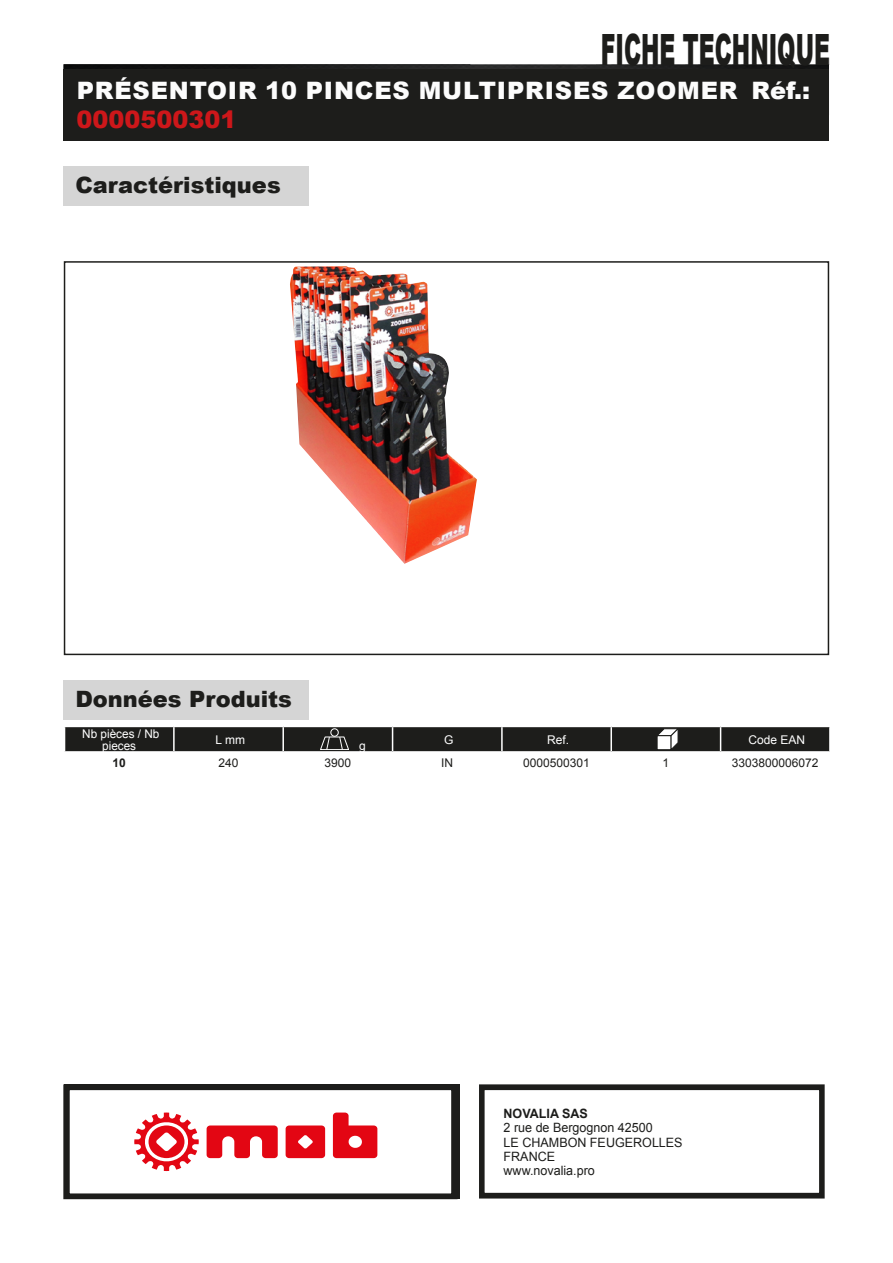
<style>
.page{position:relative;width:893px;height:1263px;background:#fff}
.page>*{position:absolute;margin:0;border:0;box-sizing:border-box;transform-origin:0 0}
.t1{font:900 43.2px "Arial";color:#1d1d1b;scale:.51 1}
.t2{font:900 24px "Arial";letter-spacing:.035em;color:#fcfcfc}
.t3{font:900 24px "Arial";color:#cd171a}
.t4{font:900 22.5px "Arial";color:#1d1d1b}
.t5{font:12.9px/14.2px "Arial";color:#1d1d1b}
.t6{font:700 12.9px "Arial";color:#1d1d1b}
.t7{font:12px/12px "Arial";color:#fff;text-align:center}
.t8{font:12px "Arial";color:#1d1d1b}
.t9{font:700 12px "Arial";color:#1d1d1b}
</style>
<div class="page">
<img style="left:64px;top:64px;width:765px;height:5px">
<div style="left:64px;top:69px;width:765px;height:72px;background:#1d1d1b"></div>
<div style="left:479px;top:1084px;width:346px;height:114px;border:6px solid #1d1d1b"></div>
<div style="left:64px;top:166px;width:245px;height:40px;background:#d5d5d5"></div>
<div style="left:64px;top:261px;width:765px;height:394px;border:2px solid #1d1d1b"></div>
<div style="left:64px;top:680px;width:245px;height:40px;background:#d5d5d5"></div>
<svg style="left:64px;top:726px;width:766px;height:26px;background:#363634"></svg>
<img style="left:290px;top:266px;width:187px;height:298px">
<div style="left:64px;top:1084px;width:393px;height:115px;border:6px solid #1d1d1b"></div>
<svg style="left:207px;top:1125px;width:71px;height:33px"></svg>
<svg style="left:286px;top:1125px;width:39px;height:33px"></svg>
<svg style="left:134px;top:1112px;width:65px;height:59px"></svg>
<svg style="left:333px;top:1112px;width:44px;height:46px"></svg>
<h1 class="t1" style="left:601px;top:18px;width:451px">FICHE TECHNIQUE</h1>
<h2 class="t2" style="left:77px;top:73px;width:735px">PRÉSENTOIR 10 PINCES MULTIPRISES ZOOMER Réf.:</h2>
<h2 class="t3" style="left:76px;top:102px;width:162px">0000500301</h2>
<h3 class="t4" style="left:75px;top:168px;width:207px">Caractéristiques</h3>
<h3 class="t4" style="left:75px;top:683px;width:218px">Données Produits</h3>
<p class="t7" style="left:82px;top:727px;width:79px">Nb pièces / Nb pieces</p>
<p class="t7" style="left:215px;top:733px;width:31px">L mm</p>
<p class="t7" style="left:359px;top:739px;width:8px">g</p>
<p class="t7" style="left:444px;top:733px;width:11px">G</p>
<p class="t7" style="left:547px;top:733px;width:24px">Ref.</p>
<p class="t7" style="left:749px;top:733px;width:58px">Code EAN</p>
<p class="t9" style="left:113px;top:754px;width:15px">10</p>
<p class="t8" style="left:219px;top:754px;width:22px">240</p>
<p class="t8" style="left:325px;top:754px;width:28px">3900</p>
<p class="t8" style="left:441px;top:754px;width:13px">IN</p>
<p class="t8" style="left:523px;top:754px;width:68px">0000500301</p>
<p class="t8" style="left:663px;top:754px;width:8px">1</p>
<p class="t8" style="left:732px;top:754px;width:88px">3303800006072</p>
<p class="t6" style="left:504px;top:1105px;width:86px">NOVALIA SAS</p>
<p class="t5" style="left:504px;top:1121px;width:181px">2 rue de Bergognon 42500<br>LE CHAMBON FEUGEROLLES<br>FRANCE<br>www.novalia.pro</p>
</div>
